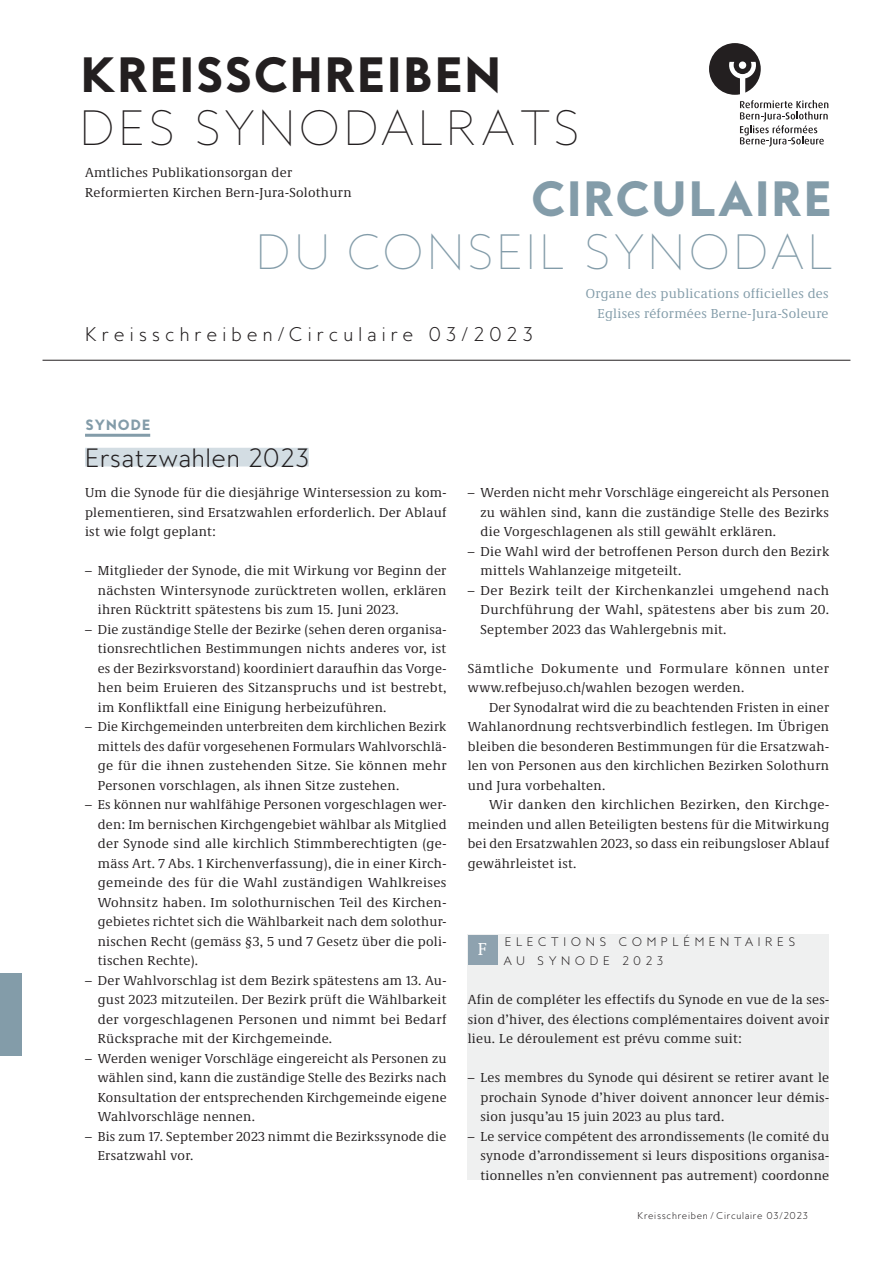
<style>
.page{position:relative;width:893px;height:1263px;background:#fff}
.page>*{position:absolute;margin:0;border:0;box-sizing:border-box;transform-origin:0 0}
._4_titel_45_45{font:800 45px/52.5px "MB Empire";color:#231f20}
._4_titel_45_45-2{font:100 45px/52.5px "MB Empire";letter-spacing:.07em;color:#839ca9;text-align:right}
._4_titel_16pt{font:300 24px "MB Empire";letter-spacing:.03em;color:#231f20}
.t1{font:300 18px "MB Empire";letter-spacing:.28em;color:#231f20}
._1_text_dt_block{font:18px "Demos Next Pro";color:#fff}
._4_text_dt_block_ein{font:13.5px/19.5px "Demos Next Pro";letter-spacing:.02em;color:#231f20;text-align:justify}
._4_text_dt_block{font:13.5px/19.5px "Demos Next Pro";letter-spacing:.02em;color:#231f20;text-align:justify}
._4_text_fr_block{font:13.5px/19.5px "Demos Next Pro";letter-spacing:.02em;color:#231f20;text-align:justify}
._4_text_dt_block-2{font:13.5px/19.5px "Demos Next Pro";letter-spacing:.04em;color:#231f20}
._4_text_dt_block-3{font:13.5px/19.5px "Demos Next Pro";letter-spacing:.02em;color:#839ca9;text-align:right}
._4_spitzmarke_9_13{font:800 13.5px "MB Empire";letter-spacing:.03em;color:#839ca9}
._4_spitzmarke_klein{font:300 11.25px/19.5px "MB Empire";letter-spacing:.4em;color:#231f20}
.t2{font:300 9px "MB Empire";letter-spacing:.08em;color:#231f20}
.s1{font-weight:100}
.s2{font-weight:800}
</style>
<div class="page">
<hr style="left:85px;top:434px;width:65px;height:3px;background:#839ca9">
<div style="left:85px;top:448px;width:224px;height:18px;background:#d3dde3"></div>
<hr style="left:43px;top:360px;width:807px;height:1px;background:#231f20">
<svg style="left:709px;top:43px;width:119px;height:104px"></svg>
<div style="left:468px;top:935px;width:361px;height:245px;background:#eff0f0"></div>
<div style="left:468px;top:935px;width:29px;height:30px;background:#8ea2af"></div>
<div style="left:0;top:974px;width:21px;height:82px;background:#839ca9"></div>
<p class="_4_titel_45_45" style="left:80px;top:48px;width:501px">KREISSCHREIBEN<br><span class="s1">DES SYNODALRATS</span></p>
<p class="_4_text_dt_block" style="left:85px;top:162px;width:268px">Amtliches Publikationsorgan der<br>Reformierten Kirchen Bern-Jura-Solothurn</p>
<p class="_4_titel_45_45-2" style="left:256px;top:173px;width:578px"><span class="s2">CIRCULAIRE<br></span>DU CONSEIL SYNODAL</p>
<p class="t1" style="left:85px;top:323px;width:450px">Kreisschreiben/Circulaire 03/2023</p>
<p class="_4_text_dt_block-3" style="left:586px;top:283px;width:244px">Organe des publications officielles des<br>Eglises réformées Berne-Jura-Soleure</p>
<p class="_4_spitzmarke_9_13" style="left:85px;top:415px;width:67px">SYNODE</p>
<p class="_4_titel_16pt" style="left:85px;top:442px;width:226px">Ersatzwahlen 2023</p>
<p class="_4_text_dt_block" style="left:85px;top:482px;width:363px">Um die Synode für die diesjährige Wintersession zu kom&shy;plementieren, sind Ersatzwahlen erforderlich. Der Ablauf ist wie folgt geplant:</p>
<p class="_4_text_dt_block_ein" style="left:98px;top:560px;width:350px;text-indent:-13px">– Mitglieder der Synode, die mit Wirkung vor Beginn der nächsten Wintersynode zurücktreten wollen, erklären ihren Rücktritt spätestens bis zum 15. Juni 2023.</p>
<p class="_4_text_dt_block_ein" style="left:98px;top:619px;width:350px;text-indent:-13px">– Die zuständige Stelle der Bezirke (sehen deren organisa&shy;tionsrechtlichen Bestimmungen nichts anderes vor, ist es der Bezirksvorstand) koordiniert daraufhin das Vorge&shy;hen beim Eruieren des Sitzanspruchs und ist bestrebt, im Konfliktfall eine Einigung herbeizuführen.</p>
<p class="_4_text_dt_block_ein" style="left:98px;top:716px;width:350px;text-indent:-13px">– Die Kirchgemeinden unterbreiten dem kirchlichen Bezirk mittels des dafür vorgesehenen Formulars Wahlvorschlä&shy;ge für die ihnen zustehenden Sitze. Sie können mehr Personen vorschlagen, als ihnen Sitze zustehen.</p>
<p class="_4_text_dt_block_ein" style="left:98px;top:794px;width:350px;text-indent:-13px">– Es können nur wahlfähige Personen vorgeschlagen wer&shy;den: Im bernischen Kirchgengebiet wählbar als Mitglied der Synode sind alle kirchlich Stimmberechtigten (ge&shy;mäss Art. 7 Abs. 1 Kirchenverfassung), die in einer Kirch&shy;gemeinde des für die Wahl zuständigen Wahlkreises Wohnsitz haben. Im solothurnischen Teil des Kirchen&shy;gebietes richtet sich die Wählbarkeit nach dem solothur&shy;nischen Recht (gemäss §3, 5 und 7 Gesetz über die poli&shy;tischen Rechte).</p>
<p class="_4_text_dt_block_ein" style="left:98px;top:970px;width:350px;text-indent:-13px">– Der Wahlvorschlag ist dem Bezirk spätestens am 13. Au&shy;gust 2023 mitzuteilen. Der Bezirk prüft die Wählbarkeit der vorgeschlagenen Personen und nimmt bei Bedarf Rücksprache mit der Kirchgemeinde.</p>
<p class="_4_text_dt_block_ein" style="left:98px;top:1048px;width:350px;text-indent:-13px">– Werden weniger Vorschläge eingereicht als Personen zu wählen sind, kann die zuständige Stelle des Bezirks nach Konsultation der entsprechenden Kirchgemeinde eigene Wahlvorschläge nennen.</p>
<p class="_4_text_dt_block_ein" style="left:98px;top:1126px;width:350px;text-indent:-13px">– Bis zum 17. September 2023 nimmt die Bezirkssynode die<br>Ersatzwahl vor.</p>
<p class="_4_text_dt_block_ein" style="left:480px;top:482px;width:350px;text-indent:-13px">– Werden nicht mehr Vorschläge eingereicht als Personen zu wählen sind, kann die zuständige Stelle des Bezirks die Vorgeschlagenen als still gewählt erklären.</p>
<p class="_4_text_dt_block_ein" style="left:480px;top:541px;width:350px;text-indent:-13px">– Die Wahl wird der betroffenen Person durch den Bezirk mittels Wahlanzeige mitgeteilt.</p>
<p class="_4_text_dt_block_ein" style="left:480px;top:580px;width:350px;text-indent:-13px">– Der Bezirk teilt der Kirchenkanzlei umgehend nach Durchführung der Wahl, spätestens aber bis zum 20.<br>September 2023 das Wahlergebnis mit.</p>
<p class="_4_text_dt_block-2" style="left:468px;top:658px;width:363px">Sämtliche Dokumente und Formulare können unter www.refbejuso.ch/wahlen bezogen werden.</p>
<p class="_4_text_dt_block_ein" style="left:468px;top:697px;width:363px;text-indent:21px">Der Synodalrat wird die zu beachtenden Fristen in einer Wahlanordnung rechtsverbindlich festlegen. Im Übrigen bleiben die besonderen Bestimmungen für die Ersatzwah&shy;len von Personen aus den kirchlichen Bezirken Solothurn und Jura vorbehalten.</p>
<p class="_4_text_dt_block_ein" style="left:468px;top:794px;width:363px;text-indent:21px">Wir danken den kirchlichen Bezirken, den Kirchge&shy;meinden und allen Beteiligten bestens für die Mitwirkung bei den Ersatzwahlen 2023, so dass ein reibungsloser Ablauf gewährleistet ist.</p>
<p class="_1_text_dt_block" style="left:478px;top:937px;width:11px">F</p>
<p class="_4_spitzmarke_klein" style="left:504px;top:932px;width:293px">ELECTIONS COMPLÉMENTAIRES<br>AU SYNODE 2023</p>
<p class="_4_text_fr_block" style="left:468px;top:989px;width:363px">Afin de compléter les effectifs du Synode en vue de la ses&shy;sion d’hiver, des élections complémentaires doivent avoir lieu. Le déroulement est prévu comme suit:</p>
<p class="_4_text_dt_block_ein" style="left:480px;top:1067px;width:350px;text-indent:-13px">– Les membres du Synode qui désirent se retirer avant le prochain Synode d’hiver doivent annoncer leur démis&shy;sion jusqu’au 15 juin 2023 au plus tard.</p>
<p class="_4_text_dt_block_ein" style="left:480px;top:1126px;width:350px;text-indent:-13px">– Le service compétent des arrondissements (le comité du synode d’arrondissement si leurs dispositions organisa&shy;tionnelles n’en conviennent pas autrement) coordonne</p>
<p class="t2" style="left:637px;top:1210px;width:172px">Kreisschreiben / Circulaire 03/2023</p>
</div>
